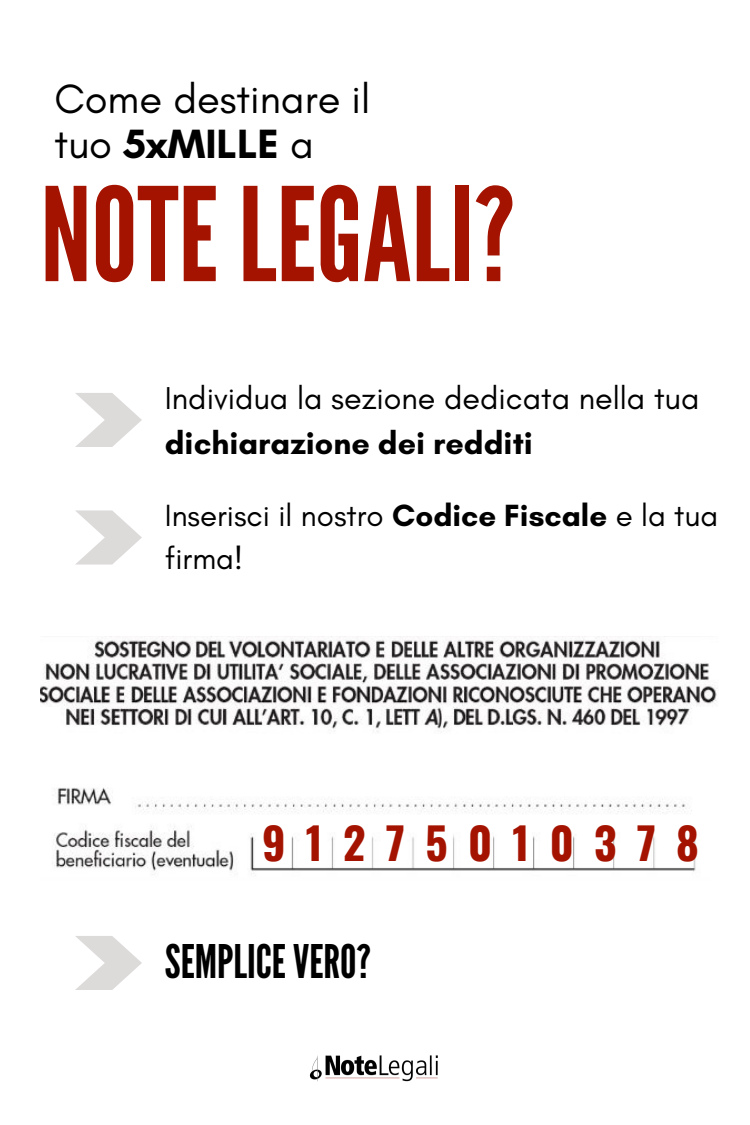
<style>
.page{position:relative;width:750px;height:1125px;background:#fff}
.page>*{position:absolute;margin:0;border:0;box-sizing:border-box;transform-origin:0 0}
.t1{font:129.75px "League Gothic";color:#a41300}
.t2{font:46.25px "League Gothic";color:#000}
.t3{font:700 43.88px "Oswald";letter-spacing:.46em;color:#a41300}
.t4{font:41.62px/45px "Glacial Indifference";color:#000}
.t5{font:32.25px/45px "Glacial Indifference";color:#000}
.t6{font:31.25px/43.1px "Glacial Indifference";color:#000}
.s1{font-weight:700}
</style>
<div class="page">
<img style="left:40px;top:637px;width:677px;height:239px">
<svg style="left:75px;top:393px;width:67px;height:54px"></svg>
<svg style="left:75px;top:510px;width:67px;height:55px"></svg>
<svg style="left:75px;top:936px;width:67px;height:54px"></svg>
<img style="left:310px;top:1055px;width:128px;height:27px">
<p class="t4" style="left:54px;top:76px;width:317px">Come destinare il tuo <span class="s1">5xMILLE</span> a</p>
<p class="t1" style="left:40px;top:160px;width:476px">NOTE LEGALI?</p>
<p class="t5" style="left:165px;top:375px;width:536px">Individua la sezione dedicata nella tua <span class="s1">dichiarazione dei redditi</span></p>
<h3 class="t6" style="left:165px;top:494px;width:555px">Inserisci il nostro <span class="s1">Codice Fiscale</span> e la tua firma!</h3>
<h2 class="t3" style="left:262px;top:808px;width:439px">91275010378</h2>
<p class="t2" style="left:165px;top:935px;width:208px">SEMPLICEVERO?</p>
</div>
